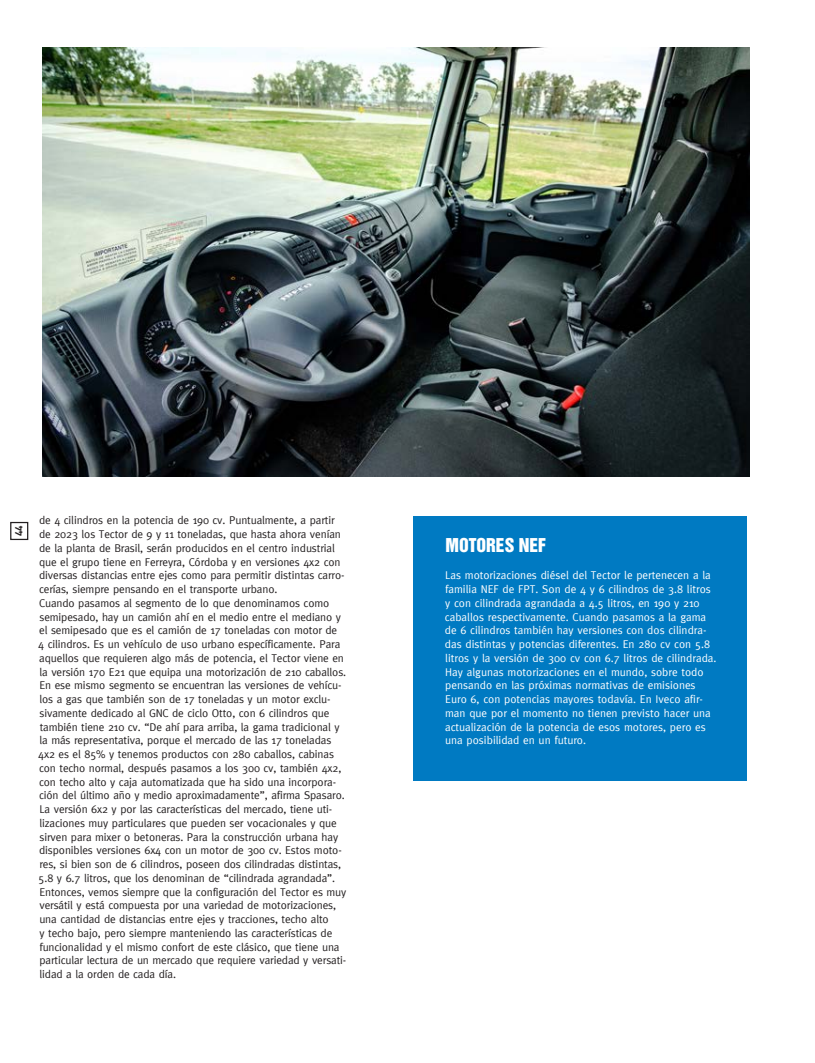
<style>
.page{position:relative;width:815px;height:1063px;background:#fff}
.page>*{position:absolute;margin:0;border:0;box-sizing:border-box;transform-origin:0 0}
.t1{font:17.5px "Helvetica Inserat";color:#fff}
.t2{font:11.25px/13.8px "Meta";letter-spacing:-.01em;color:#231f20}
.t3{font:11.25px/13.8px "Meta";color:#fff}
.t4{font:700 10px "DIN";color:#231f20}
</style>
<div class="page">
<img style="left:43px;top:48px;width:706px;height:429px">
<div style="left:10px;top:522px;width:18px;height:18px;border:1px solid #231f20"></div>
<div style="left:413px;top:516px;width:334px;height:265px;background:#007ac2"></div>
<p class="t4" style="left:13px;top:536px;width:12px;rotate:-90deg">44</p>
<p class="t2" style="left:38px;top:513px;width:310px">de 4 cilindros en la potencia de 190 cv. Puntualmente, a partir de 2023 los Tector de 9 y 11 toneladas, que hasta ahora venían de la planta de Brasil, serán producidos en el centro industrial que el grupo tiene en Ferreyra, Córdoba y en versiones 4x2 con diversas distancias entre ejes como para permitir distintas carro&shy;cerías, siempre pensando en el transporte urbano.<br>Cuando pasamos al segmento de lo que denominamos como semipesado, hay un camión ahí en el medio entre el mediano y el semipesado que es el camión de 17 toneladas con motor de<br>4 cilindros. Es un vehículo de uso urbano específicamente. Para aquellos que requieren algo más de potencia, el Tector viene en la versión 170 E21 que equipa una motorización de 210 caballos.<br>En ese mismo segmento se encuentran las versiones de vehícu&shy;los a gas que también son de 17 toneladas y un motor exclu&shy;sivamente dedicado al GNC de ciclo Otto, con 6 cilindros que también tiene 210 cv. “De ahí para arriba, la gama tradicional y la más representativa, porque el mercado de las 17 toneladas 4x2 es el 85% y tenemos productos con 280 caballos, cabinas con techo normal, después pasamos a los 300 cv, también 4x2, con techo alto y caja automatizada que ha sido una incorpora&shy;ción del último año y medio aproximadamente”, afirma Spasaro.<br>La versión 6x2 y por las características del mercado, tiene uti&shy;lizaciones muy particulares que pueden ser vocacionales y que sirven para mixer o betoneras. Para la construcción urbana hay disponibles versiones 6x4 con un motor de 300 cv. Estos moto&shy;res, si bien son de 6 cilindros, poseen dos cilindradas distintas, 5.8 y 6.7 litros, que los denominan de “cilindrada agrandada”.<br>Entonces, vemos siempre que la configuración del Tector es muy versátil y está compuesta por una variedad de motorizaciones, una cantidad de distancias entre ejes y tracciones, techo alto<br>y techo bajo, pero siempre manteniendo las características de funcionalidad y el mismo confort de este clásico, que tiene una particular lectura de un mercado que requiere variedad y versati&shy;lidad a la orden de cada día.</p>
<h1 class="t1" style="left:445px;top:535px;width:102px">MOTORES NEF</h1>
<p class="t3" style="left:445px;top:568px;width:273px">Las motorizaciones diésel del Tector le pertenecen a la familia NEF de FPT. Son de 4 y 6 cilindros de 3.8 litros y con cilindrada agrandada a 4.5 litros, en 190 y 210 caballos respectivamente. Cuando pasamos a la gama de 6 cilindros también hay versiones con dos cilindra&shy;das distintas y potencias diferentes. En 280 cv con 5.8 litros y la versión de 300 cv con 6.7 litros de cilindrada.<br>Hay algunas motorizaciones en el mundo, sobre todo pensando en las próximas normativas de emisiones Euro 6, con potencias mayores todavía. En Iveco afir&shy;man que por el momento no tienen previsto hacer una actualización de la potencia de esos motores, pero es una posibilidad en un futuro.</p>
</div>
